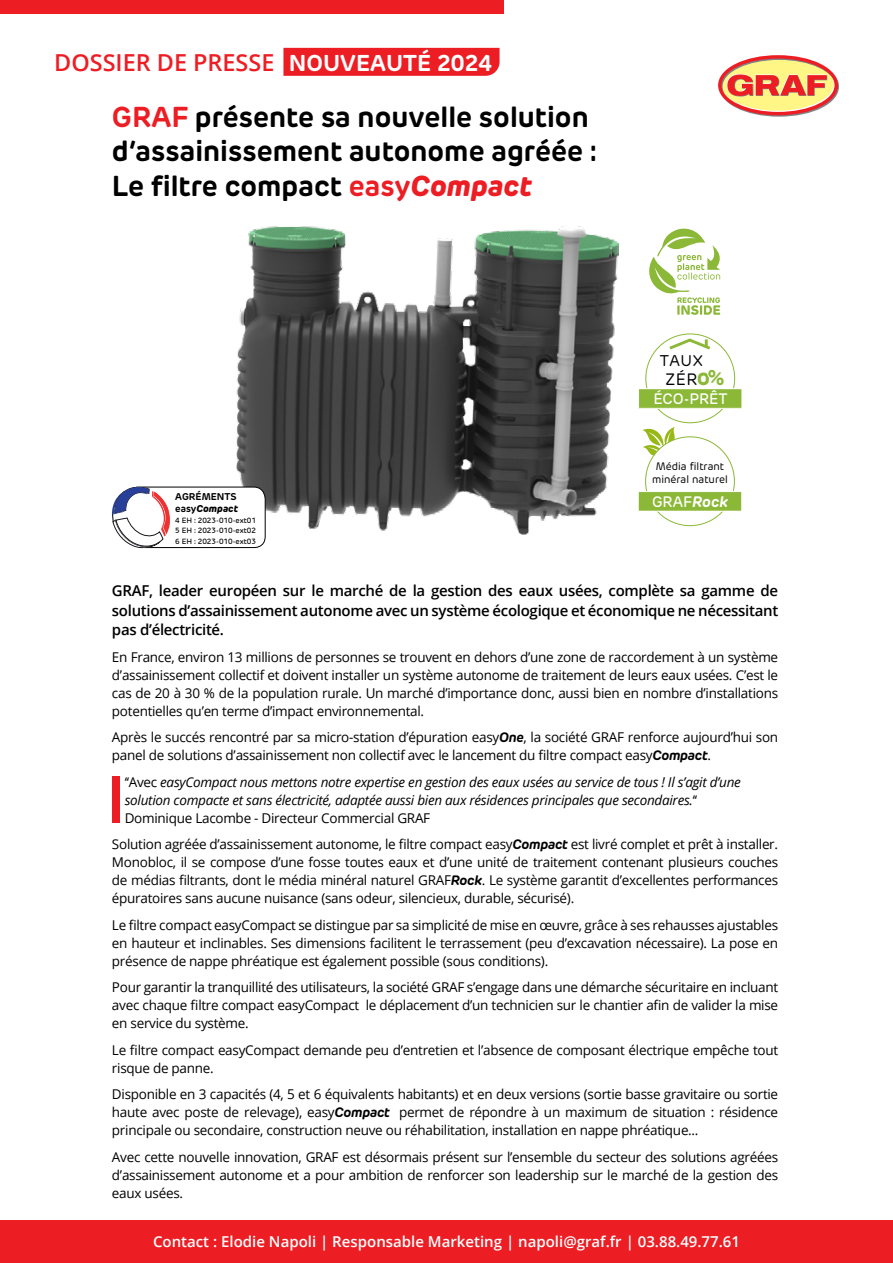
<style>
.page{position:relative;width:893px;height:1263px;background:#fff}
.page>*{position:absolute;margin:0;border:0;box-sizing:border-box;transform-origin:0 0}
.t1{font:700 28.5px/34.5px "New Rubrik Edge";color:#000}
.t2{font:600 23.4px "Open Sans";color:#ed1d24}
.t3{font:700 22.65px "New Rubrik Edge";color:#fff}
.t4{font:16.35px "New Rubrik Edge";color:#000}
.t5{font:15.3px "New Rubrik Edge";color:#000}
.t6{font:600 15px/19.5px "Open Sans";letter-spacing:-.02em;color:#000;text-align:justify}
.t7{font:600 15px "Open Sans";color:#fff}
.t8{font:500 15px "New Rubrik Edge";color:#fff}
.t9{font:13.5px/18px "Open Sans";letter-spacing:-.02em;color:#000;text-align:justify}
.t10{font:italic 13.5px/18px "Open Sans";letter-spacing:-.02em;color:#000}
.t11{font:10.8px/12.9px "New Rubrik Edge";color:#000;text-align:center}
.t12{font:700 9.75px/12px "New Rubrik Edge";color:#000}
.t13{font:500 7.5px/10.5px "New Rubrik Edge";color:#000;text-align:justify}
.s1{color:#ed1d24}
.s2{font-weight:800;font-style:italic;color:#ed1d24}
.s3{font-weight:800;font-style:italic}
.s4{font-weight:700;font-size:22.8px;color:#8bb836}
.s5{font-weight:700;font-size:21.15px;color:#fff}
.s6{font-weight:700;font-style:italic}
.s7{font-family:"New Rubrik Edge";font-weight:700;font-style:italic}
.s8{font-style:normal}
</style>
<div class="page">
<svg style="left:718px;top:55px;width:121px;height:62px"></svg>
<div style="left:0;top:1220px;width:893px;height:43px;background:#ed1d24"></div>
<div style="left:0;top:0;width:504px;height:14px;background:#ed1d24"></div>
<img style="left:236px;top:226px;width:382px;height:309px">
<svg style="left:112px;top:487px;width:153px;height:61px"></svg>
<div style="left:112px;top:776px;width:7px;height:47px;background:#ed1d24"></div>
<div style="left:283px;top:48px;width:217px;height:28px;background:#ed1d24"></div>
<svg style="left:642px;top:427px;width:33px;height:47px"></svg>
<div style="left:646px;top:437px;width:88px;height:89px;background:#fff;border-radius:50%"></div>
<div style="left:638px;top:492px;width:104px;height:19px;background:#8bb836"></div>
<div style="left:638px;top:491px;width:104px;height:21px;border:1px solid #fff"></div>
<div style="left:638px;top:389px;width:104px;height:19px;background:#8bb836"></div>
<div style="left:638px;top:388px;width:104px;height:21px;border:1px solid #fff"></div>
<svg style="left:666px;top:337px;width:47px;height:13px"></svg>
<svg style="left:649px;top:229px;width:71px;height:86px"></svg>
<h3 class="t3" style="left:289px;top:49px;width:205px">NOUVEAUTÉ 2024</h3>
<h2 class="t2" style="left:54px;top:47px;width:222px">DOSSIER DE PRESSE</h2>
<h1 class="t1" style="left:112px;top:99px;width:486px"><span class="s1">GRAF</span> présente sa nouvelle solution d’assainissement autonome agréée :<br>Le filtre compact <span class="s1">easy</span><span class="s2">Compact</span></h1>
<p class="t12" style="left:175px;top:491px;width:64px">AGRÉMENTS easy<span class="s3">Compact</span></p>
<p class="t13" style="left:175px;top:515px;width:82px">4 EH : 2023-010-ext01<br>5 EH : 2023-010-ext02<br>6 EH : 2023-010-ext03</p>
<p class="t5" style="left:660px;top:351px;width:44px">TAUX</p>
<p class="t4" style="left:665px;top:369px;width:62px">ZÉR<span class="s4">o</span><span class="s5">%</span></p>
<p class="t8" style="left:653px;top:390px;width:76px">ÉCO-PRÊT</p>
<p class="t11" style="left:652px;top:460px;width:77px">Média filtrant minéral naturel</p>
<p class="t8" style="left:652px;top:493px;width:77px">GRAF<span class="s6">Rock</span></p>
<p class="t6" style="left:112px;top:581px;width:668px">GRAF, leader européen sur le marché de la gestion des eaux usées, complète sa gamme de solutions d’assainissement autonome avec un système écologique et économique ne nécessitant pas d’électricité.</p>
<p class="t9" style="left:112px;top:647px;width:668px">En France, environ 13 millions de personnes se trouvent en dehors d’une zone de raccordement à un système d’assainissement collectif et doivent installer un système autonome de traitement de leurs eaux usées. C’est le cas de 20 à 30 % de la population rurale. Un marché d’importance donc, aussi bien en nombre d’installations potentielles qu’en terme d’impact environnemental.</p>
<p class="t9" style="left:112px;top:728px;width:668px">Après le succés rencontré par sa micro-station d’épuration easy<span class="s7">One</span>, la société GRAF renforce aujourd’hui son panel de solutions d’assainissement non collectif avec le lancement du filtre compact easy<span class="s7">Compact</span>.</p>
<p class="t10" style="left:125px;top:772px;width:618px"><span class="s8">‘‘Avec</span> easyCompact nous mettons notre expertise en gestion des eaux usées au service de tous ! Il s’agit d’une solution compacte et sans électricité, adaptée aussi bien aux résidences principales que secondaires.<span class="s8">‘‘<br>Dominique Lacombe - Directeur Commercial GRAF</span></p>
<p class="t9" style="left:112px;top:835px;width:668px">Solution agréée d’assainissement autonome, le filtre compact easy<span class="s7">Compact</span> est livré complet et prêt à installer.<br>Monobloc, il se compose d’une fosse toutes eaux et d’une unité de traitement contenant plusieurs couches de médias filtrants, dont le média minéral naturel GRAF<span class="s7">Rock</span>. Le système garantit d’excellentes performances épuratoires sans aucune nuisance (sans odeur, silencieux, durable, sécurisé).</p>
<p class="t9" style="left:112px;top:915px;width:668px">Le filtre compact easyCompact se distingue par sa simplicité de mise en œuvre, grâce à ses rehausses ajustables en hauteur et inclinables. Ses dimensions facilitent le terrassement (peu d’excavation nécessaire). La pose en présence de nappe phréatique est également possible (sous conditions).</p>
<p class="t9" style="left:112px;top:978px;width:668px">Pour garantir la tranquillité des utilisateurs, la société GRAF s’engage dans une démarche sécuritaire en incluant avec chaque filtre compact easyCompact le déplacement d’un technicien sur le chantier afin de valider la mise en service du système.</p>
<p class="t9" style="left:112px;top:1040px;width:668px">Le filtre compact easyCompact demande peu d’entretien et l’absence de composant électrique empêche tout risque de panne.</p>
<p class="t9" style="left:112px;top:1085px;width:668px">Disponible en 3 capacités (4, 5 et 6 équivalents habitants) et en deux versions (sortie basse gravitaire ou sortie haute avec poste de relevage), easy<span class="s7">Compact</span> permet de répondre à un maximum de situation : résidence principale ou secondaire, construction neuve ou réhabilitation, installation en nappe phréatique...</p>
<p class="t9" style="left:112px;top:1147px;width:668px">Avec cette nouvelle innovation, GRAF est désormais présent sur l’ensemble du secteur des solutions agréées d’assainissement autonome et a pour ambition de renforcer son leadership sur le marché de la gestion des eaux usées.</p>
<p class="t7" style="left:153px;top:1232px;width:588px">Contact : Elodie Napoli | Responsable Marketing | napoli@graf.fr | 03.88.49.77.61</p>
</div>
